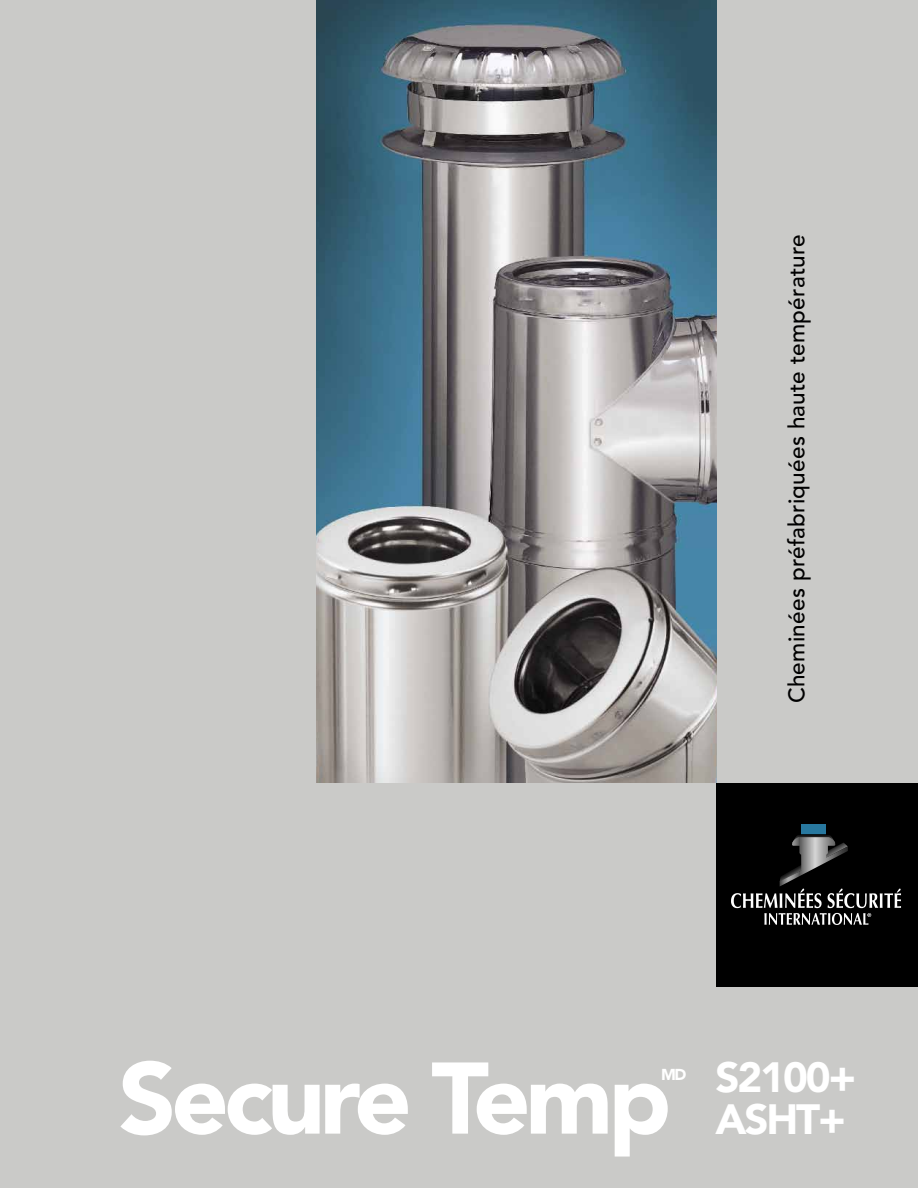
<style>
.page{position:relative;width:918px;height:1188px;background:#cacac8}
.page>*{position:absolute;margin:0;border:0;box-sizing:border-box;transform-origin:0 0}
.t1{font:900 100.5px "Avenir LT Std";letter-spacing:-.05em;color:#fff}
.t2{font:900 42px "Avenir LT Std";letter-spacing:-.05em;color:#fff}
.t3{font:500 22.5px "Avenir LT Std";letter-spacing:.015em;color:#000}
.t4{font:900 15.75px "Avenir LT Std";color:#fff}
</style>
<div class="page">
<div style="left:716px;top:783px;width:202px;height:204px;background:#000"></div>
<div style="left:801px;top:824px;width:24px;height:17px;background:#28789f"></div>
<svg style="left:731px;top:834px;width:170px;height:91px"></svg>
<img style="left:316px;top:0;width:400px;height:783px">
<p class="t3" style="left:784px;top:703px;width:470px;rotate:-90deg">Cheminées préfabriquées haute température</p>
<h1 class="t1" style="left:118px;top:1038px;width:554px">Secure Temp</h1>
<p class="t4" style="left:661px;top:1065px;width:27px">MD</p>
<h2 class="t2" style="left:716px;top:1052px;width:143px">S2100+</h2>
<h2 class="t2" style="left:716px;top:1094px;width:132px">ASHT+</h2>
</div>
